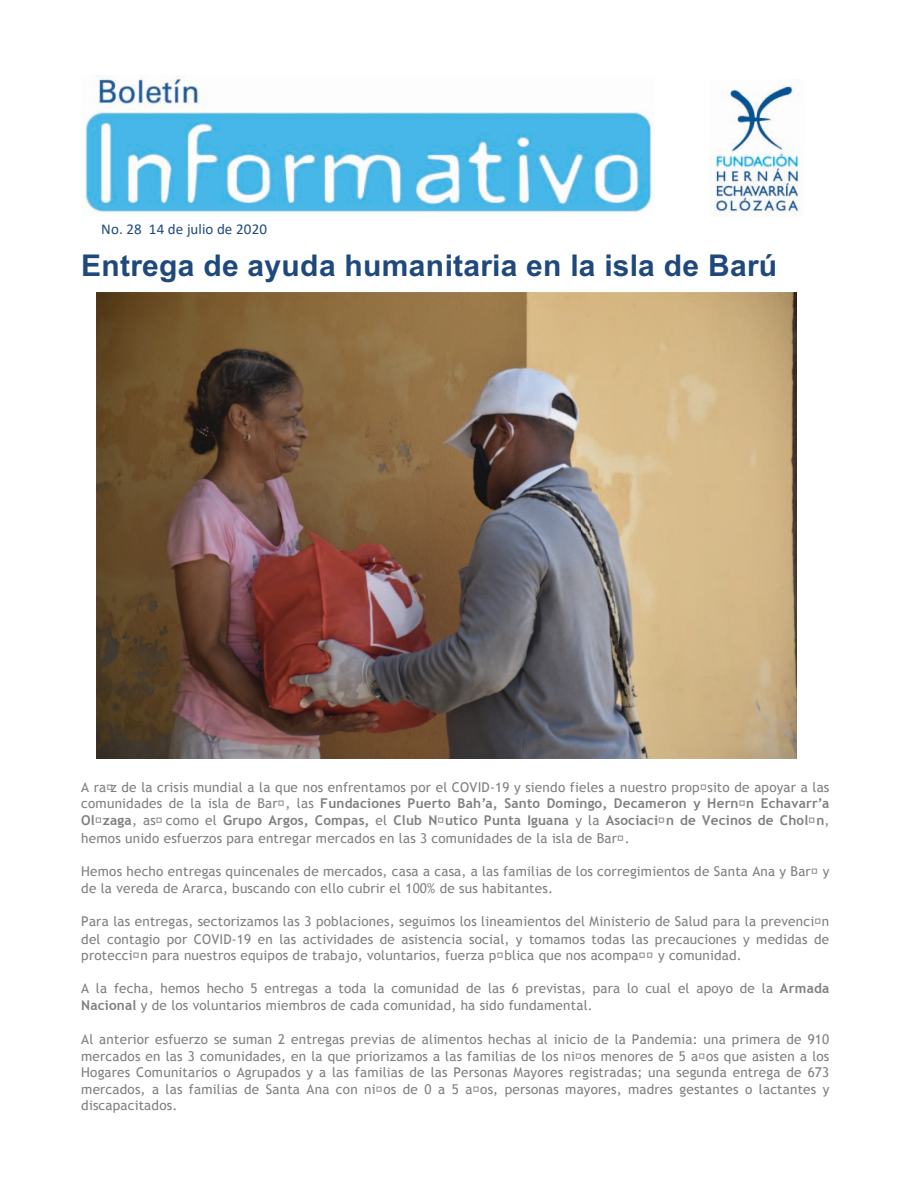
<style>
.page{position:relative;width:918px;height:1188px;background:#fff}
.page>*{position:absolute;margin:0;border:0;box-sizing:border-box;transform-origin:0 0}
.t1{font:700 30px "Arial";color:#1f497d}
.t2{font:15px "Calibri";color:#1f497d}
.t3{font:13.5px/16.5px "Trebuchet MS";letter-spacing:.015em;color:#7f7f7f}
.s1{font-weight:700}
</style>
<div class="page">
<img style="left:84px;top:76px;width:568px;height:139px">
<img style="left:711px;top:79px;width:91px;height:137px">
<img style="left:96px;top:292px;width:701px;height:467px">
<p class="t2" style="left:101px;top:219px;width:167px">!"#$%&amp;$$'($)*$+,-."$)*$%/%/</p>
<h1 class="t1" style="left:81px;top:244px;width:697px">!"#$%&amp;' (% ')*(' +*,'"-#'$-' %" .' -/.' (% 0'$1</h1>
<p class="t3" style="left:81px;top:780px;width:750px;text-align:justify">A ra’z de la crisis mundial a la que nos enfrentamos por el COVID-19 y siendo fieles a nuestro prop—sito de apoyar a las comunidades de la isla de Barœ , las <span class="s1">Fundaciones Puerto Bah’a, Santo Domingo, Decameron y Hern‡n Echavarr’a Ol— zaga</span>, as’ como el <span class="s1">Grupo Argos, Compas,</span> el <span class="s1">Club N‡utico Punta Iguana</span> y la <span class="s1">Asociaci— n de Vecinos de Chol— n</span>,</p>
<p class="t3" style="left:81px;top:830px;width:550px">hemos unido esfuerzos para entregar mercados en las 3 comunidades de la isla de Barœ.</p>
<p class="t3" style="left:81px;top:863px;width:750px">Hemos hecho entregas quincenales de mercados, casa a casa, a las familias de los corregimientos de Santa Ana y Barœ y de la vereda de Ararca, buscando con ello cubrir el 100% de sus habitantes.</p>
<p class="t3" style="left:81px;top:912px;width:750px;line-height:18px">Para las entregas, sectorizamos las 3 poblaciones, seguimos los lineamientos del Ministerio de Salud para la prevenci—n del contagio por COVID-19 en las actividades de asistencia social, y tomamos todas las precauciones y medidas de</p>
<p class="t3" style="left:81px;top:947px;width:662px">protecci—n para nuestros equipos de trabajo, voluntarios, fuerza pœblica que nos acompa–— y comunidad.</p>
<p class="t3" style="left:81px;top:980px;width:750px">A la fecha, hemos hecho 5 entregas a toda la comunidad de las 6 previstas, para lo cual el apoyo de la <span class="s1">Armada<br>Nacional</span> y de los voluntarios miembros de cada comunidad, ha sido fundamental.</p>
<p class="t3" style="left:81px;top:1031px;width:750px;text-align:justify">Al anterior esfuerzo se suman 2 entregas previas de alimentos hechas al inicio de la Pandemia: una primera de 910 mercados en las 3 comunidades, en la que priorizamos a las familias de los ni–os menores de 5 a–os que asisten a los Hogares Comunitarios o Agrupados y a las familias de las Personas Mayores registradas; una segunda entrega de 673 mercados, a las familias de Santa Ana con ni–os de 0 a 5 a– os, personas mayores, madres gestantes o lactantes y discapacitados.</p>
</div>
